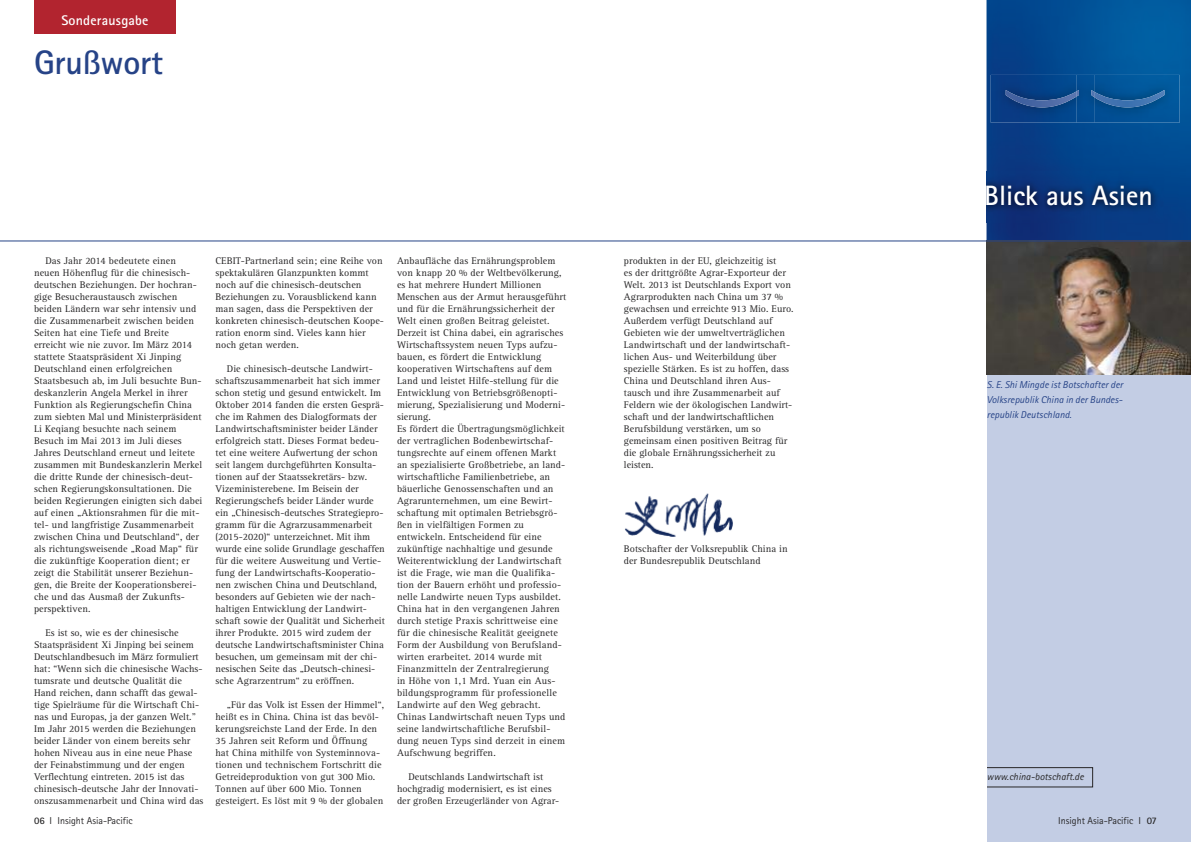
<style>
.page{position:relative;width:1191px;height:842px;background:#fff}
.page>*{position:absolute;margin:0;border:0;box-sizing:border-box;transform-origin:0 0}
.t1{font:700 34px "Rotis Sans Serif";letter-spacing:-.01em;color:#264387}
.t2{font:700 28px "Rotis Sans Serif";color:#fff}
.t3{font:700 14px "Rotis Sans Serif";letter-spacing:.015em;color:#fff}
.t4{font:10px/12px "Rotis Serif";letter-spacing:.01em;color:#272627}
.t5{font:italic 10px/15px "Rotis Sans Serif";letter-spacing:.005em;color:#264387}
.t6{font:10px "Rotis Sans Serif";color:#272627}
.t7{font:italic 10px "Rotis Sans Serif";letter-spacing:.005em;color:#272627}
.s1{font-weight:700}
</style>
<div class="page">
<div style="left:986px;top:241px;width:205px;height:601px;background:#c3cde4"></div>
<img style="left:986px;top:0;width:205px;height:240px">
<img style="left:990px;top:75px;width:86px;height:48px">
<img style="left:1005px;top:90px;width:71px;height:17px">
<img style="left:1094px;top:75px;width:85px;height:48px">
<img style="left:1076px;top:75px;width:18px;height:48px">
<svg style="left:1076px;top:90px;width:3px;height:7px"></svg>
<img style="left:1094px;top:90px;width:70px;height:17px">
<svg style="left:1091px;top:90px;width:3px;height:7px"></svg>
<img style="left:986px;top:171px;width:177px;height:52px">
<svg style="left:986px;top:241px;width:205px;height:133px;background:#5a5148"></svg>
<div style="left:34px;top:0;width:142px;height:34px;background:#b2242f"></div>
<hr style="left:0;top:240px;width:1191px;height:1px;background:#264387">
<img style="left:625px;top:493px;width:108px;height:44px">
<div style="left:985px;top:767px;width:107px;height:20px;border:1px solid #272627"></div>
<div style="left:978px;top:660px;width:8px;height:152px;background:#fff"></div>
<h3 class="t3" style="left:61px;top:15px;width:88px">Sonderausgabe</h3>
<h1 class="t1" style="left:34px;top:51px;width:131px">Grußwort</h1>
<p class="t4" style="left:34px;top:256px;width:170px;text-indent:11px">Das Jahr 2014 bedeutete einen neuen Höhenflug für die chinesisch&shy;deutschen Beziehungen. Der hochran&shy;gige Besucheraustausch zwischen beiden Ländern war sehr intensiv und die Zusammenarbeit zwischen beiden Seiten hat eine Tiefe und Breite erreicht wie nie zuvor. Im März 2014 stattete Staatspräsident Xi Jinping Deutschland einen erfolgreichen Staatsbesuch ab, im Juli besuchte Bun&shy;deskanzlerin Angela Merkel in ihrer Funktion als Regierungschefin China zum siebten Mal und Ministerpräsident Li Keqiang besuchte nach seinem Besuch im Mai 2013 im Juli dieses Jahres Deutschland erneut und leitete zusammen mit Bundeskanzlerin Merkel die dritte Runde der chinesisch-deut&shy;schen Regierungskonsultationen. Die beiden Regierungen einigten sich dabei auf einen „Aktionsrahmen für die mit&shy;tel- und langfristige Zusammenarbeit zwischen China und Deutschland“, der als richtungsweisende „Road Map“ für die zukünftige Kooperation dient; er zeigt die Stabilität unserer Beziehun&shy;gen, die Breite der Kooperationsberei&shy;che und das Ausmaß der Zukunfts&shy;perspektiven.</p>
<p class="t4" style="left:34px;top:628px;width:171px;text-indent:11px">Es ist so, wie es der chinesische Staatspräsident Xi Jinping bei seinem Deutschlandbesuch im März formuliert hat: “Wenn sich die chinesische Wachs&shy;tumsrate und deutsche Qualität die Hand reichen, dann schafft das gewal&shy;tige Spielräume für die Wirtschaft Chi&shy;nas und Europas, ja der ganzen Welt.” Im Jahr 2015 werden die Beziehungen beider Länder von einem bereits sehr hohen Niveau aus in eine neue Phase der Feinabstimmung und der engen Verflechtung eintreten. 2015 ist das chinesisch-deutsche Jahr der Innovati&shy;onszusammenarbeit und China wird das</p>
<p class="t4" style="left:215px;top:256px;width:170px">CEBIT-Partnerland sein; eine Reihe von spektakulären Glanzpunkten kommt noch auf die chinesisch-deutschen Beziehungen zu. Vorausblickend kann man sagen, dass die Perspektiven der konkreten chinesisch-deutschen Koope&shy;ration enorm sind. Vieles kann hier noch getan werden.</p>
<p class="t4" style="left:215px;top:364px;width:171px;text-indent:11px">Die chinesisch-deutsche Landwirt&shy;schaftszusammenarbeit hat sich immer schon stetig und gesund entwickelt. Im Oktober 2014 fanden die ersten Gesprä&shy;che im Rahmen des Dialogformats der Landwirtschaftsminister beider Länder erfolgreich statt. Dieses Format bedeu&shy;tet eine weitere Aufwertung der schon seit langem durchgeführten Konsulta&shy;tionen auf der Staatssekretärs- bzw.<br>Vizeministerebene. Im Beisein der Regierungschefs beider Länder wurde ein „Chinesisch-deutsches Strategiepro&shy;gramm für die Agrarzusammenarbeit (2015-2020)“ unterzeichnet. Mit ihm wurde eine solide Grundlage geschaffen für die weitere Ausweitung und Vertie&shy;fung der Landwirtschafts-Kooperatio&shy;nen zwischen China und Deutschland, besonders auf Gebieten wie der nach&shy;haltigen Entwicklung der Landwirt&shy;schaft sowie der Qualität und Sicherheit ihrer Produkte. 2015 wird zudem der deutsche Landwirtschaftsminister China besuchen, um gemeinsam mit der chi&shy;nesischen Seite das „Deutsch-chinesi&shy;sche Agrarzentrum“ zu eröffnen.</p>
<p class="t4" style="left:215px;top:700px;width:170px;text-indent:11px">„Für das Volk ist Essen der Himmel“, heißt es in China. China ist das bevöl&shy;kerungsreichste Land der Erde. In den 35 Jahren seit Reform und Öffnung<br>hat China mithilfe von Systeminnova&shy;tionen und technischem Fortschritt die Getreideproduktion von gut 300 Mio.<br>Tonnen auf über 600 Mio. Tonnen gesteigert. Es löst mit 9 % der globalen</p>
<p class="t4" style="left:397px;top:256px;width:171px">Anbaufläche das Ernährungsproblem von knapp 20 % der Weltbevölkerung, es hat mehrere Hundert Millionen Menschen aus der Armut herausgeführt und für die Ernährungssicherheit der Welt einen großen Beitrag geleistet.<br>Derzeit ist China dabei, ein agrarisches Wirtschaftssystem neuen Typs aufzu&shy;bauen, es fördert die Entwicklung kooperativen Wirtschaftens auf dem Land und leistet Hilfe-stellung für die Entwicklung von Betriebsgrößenopti&shy;mierung, Spezialisierung und Moderni&shy;sierung.<br>Es fördert die Übertragungsmöglichkeit der vertraglichen Bodenbewirtschaf&shy;tungsrechte auf einem offenen Markt an spezialisierte Großbetriebe, an land&shy;wirtschaftliche Familienbetriebe, an bäuerliche Genossenschaften und an Agrarunternehmen, um eine Bewirt&shy;schaftung mit optimalen Betriebsgrö&shy;ßen in vielfältigen Formen zu entwickeln. Entscheidend für eine zukünftige nachhaltige und gesunde Weiterentwicklung der Landwirtschaft ist die Frage, wie man die Qualifika&shy;tion der Bauern erhöht und professio&shy;nelle Landwirte neuen Typs ausbildet.<br>China hat in den vergangenen Jahren durch stetige Praxis schrittweise eine für die chinesische Realität geeignete Form der Ausbildung von Berufsland&shy;wirten erarbeitet. 2014 wurde mit Finanzmitteln der Zentralregierung<br>in Höhe von 1,1 Mrd. Yuan ein Aus&shy;bildungsprogramm für professionelle Landwirte auf den Weg gebracht.<br>Chinas Landwirtschaft neuen Typs und seine landwirtschaftliche Berufsbil&shy;dung neuen Typs sind derzeit in einem Aufschwung begriffen.</p>
<p class="t4" style="left:397px;top:772px;width:164px;text-indent:11px">Deutschlands Landwirtschaft ist hochgradig modernisiert, es ist eines der großen Erzeugerländer von Agrar-</p>
<p class="t4" style="left:624px;top:256px;width:171px">produkten in der EU, gleichzeitig ist<br>es der drittgrößte Agrar-Exporteur der Welt. 2013 ist Deutschlands Export von Agrarprodukten nach China um 37 % gewachsen und erreichte 913 Mio. Euro.<br>Außerdem verfügt Deutschland auf Gebieten wie der umweltverträglichen Landwirtschaft und der landwirtschaft&shy;lichen Aus- und Weiterbildung über spezielle Stärken. Es ist zu hoffen, dass China und Deutschland ihren Aus&shy;tausch und ihre Zusammenarbeit auf Feldern wie der ökologischen Landwirt&shy;schaft und der landwirtschaftlichen Berufsbildung verstärken, um so gemeinsam einen positiven Beitrag für die globale Ernährungssicherheit zu leisten.</p>
<p class="t4" style="left:624px;top:544px;width:165px">Botschafter der Volksrepublik China in der Bundesrepublik Deutschland</p>
<h2 class="t2" style="left:984px;top:186px;width:170px">Blick aus Asien</h2>
<p class="t5" style="left:986px;top:378px;width:138px">S. E. Shi Mingde ist Botschafter der<br>Volksrepublik China in der Bundes&shy;republik Deutschland.</p>
<p class="t7" style="left:986px;top:773px;width:99px">www.china-botschaft.de</p>
<p class="t6" style="left:34px;top:817px;width:100px"><span class="s1">06</span> I Insight Asia-Pacific</p>
<p class="t6" style="left:1058px;top:817px;width:100px">Insight Asia-Pacific I <span class="s1">07</span></p>
</div>
